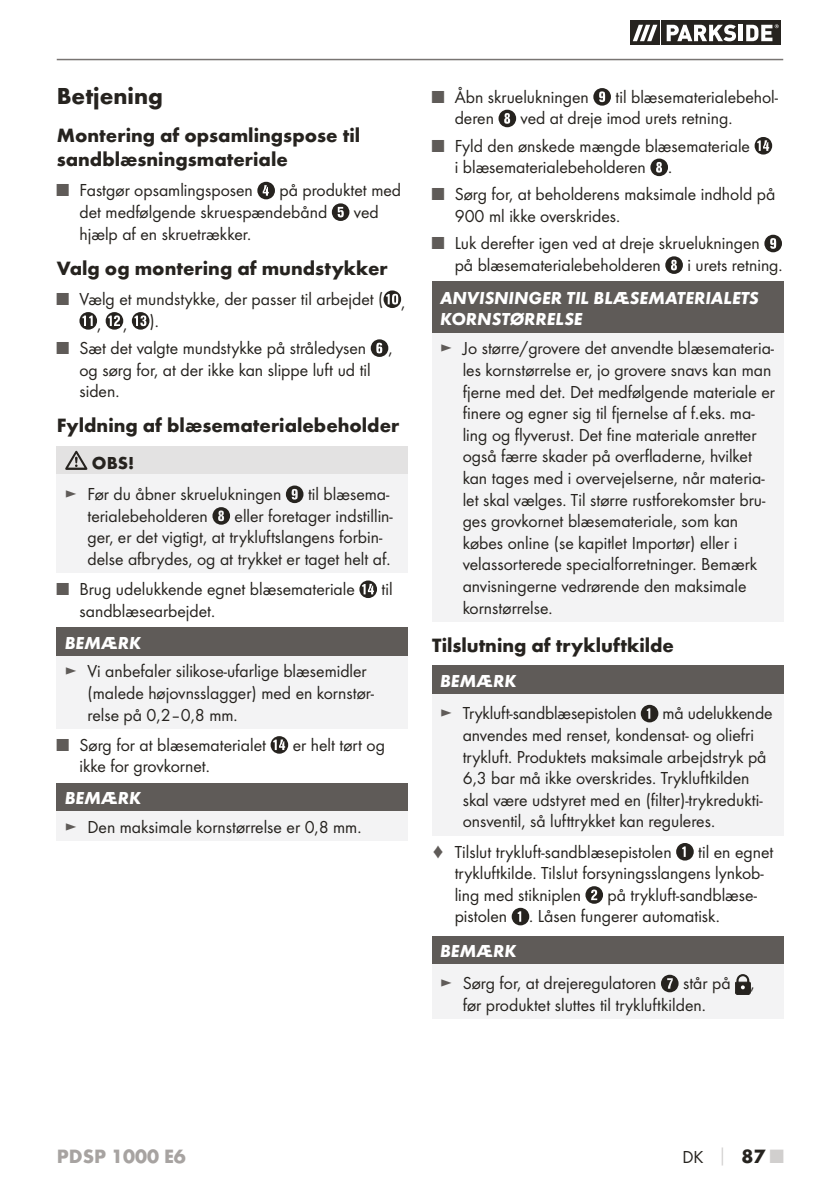
<style>
.page{position:relative;width:840px;height:1191px;background:#fff}
.page>*{position:absolute;margin:0;border:0;box-sizing:border-box;transform-origin:0 0}
.t1{font:700 24px "Futura";color:#26231f}
.t2{font:700 20px/24px "Futura";color:#26231f}
.t3{font:700 20px "Futura";color:#a7a3a1}
.t4{font:18px/21.6px "Futura Boo";color:#26231f}
.t5{font:italic 700 18px/21.6px "Futura";color:#fff}
.t6{font:700 18px "Futura";color:#26231f}
.s1{color:#5f5b58}
.s2{font-family:"Futura";font-weight:700;color:#d1cfce}
.s3{font-family:"Futura";font-weight:700;font-size:20px}
.s4{font-family:"Futura";font-weight:700;font-size:20px;color:#d1cfce}
</style>
<div class="page">
<hr style="left:57px;top:59px;width:725px;height:1px;background:#787472">
<div style="left:630px;top:21px;width:29px;height:24px;background:#26231f"></div>
<div style="left:661px;top:21px;width:119px;height:24px;background:#26231f"></div>
<svg style="left:633px;top:25px;width:24px;height:16px"></svg>
<svg style="left:666px;top:25px;width:69px;height:16px"></svg>
<hr style="left:738px;top:25px;width:4px;height:16px;background:#fff">
<svg style="left:746px;top:24px;width:32px;height:17px"></svg>
<svg style="left:257px;top:182px;width:18px;height:17px"></svg>
<svg style="left:331px;top:203px;width:18px;height:18px"></svg>
<svg style="left:383px;top:290px;width:18px;height:18px"></svg>
<svg style="left:79px;top:312px;width:18px;height:18px"></svg>
<svg style="left:106px;top:312px;width:17px;height:18px"></svg>
<svg style="left:132px;top:312px;width:17px;height:18px"></svg>
<svg style="left:370px;top:339px;width:18px;height:18px"></svg>
<div style="left:57px;top:446px;width:351px;height:28px;background:#e3e2e2"></div>
<div style="left:57px;top:474px;width:351px;height:99px;background:#f3f3f4"></div>
<svg style="left:65px;top:451px;width:22px;height:19px"></svg>
<svg style="left:286px;top:485px;width:17px;height:18px"></svg>
<svg style="left:212px;top:507px;width:18px;height:18px"></svg>
<svg style="left:359px;top:580px;width:18px;height:18px"></svg>
<div style="left:57px;top:627px;width:351px;height:29px;background:#5f5b58"></div>
<div style="left:57px;top:656px;width:351px;height:72px;background:#f3f3f4"></div>
<svg style="left:270px;top:736px;width:18px;height:17px"></svg>
<div style="left:57px;top:783px;width:351px;height:28px;background:#5f5b58"></div>
<div style="left:57px;top:811px;width:351px;height:30px;background:#f3f3f4"></div>
<svg style="left:593px;top:88px;width:17px;height:18px"></svg>
<svg style="left:498px;top:110px;width:18px;height:17px"></svg>
<svg style="left:754px;top:137px;width:17px;height:17px"></svg>
<svg style="left:650px;top:159px;width:17px;height:17px"></svg>
<svg style="left:764px;top:235px;width:17px;height:17px"></svg>
<svg style="left:665px;top:256px;width:17px;height:18px"></svg>
<div style="left:432px;top:282px;width:350px;height:51px;background:#5f5b58"></div>
<div style="left:432px;top:333px;width:350px;height:288px;background:#f3f3f4"></div>
<div style="left:432px;top:665px;width:350px;height:29px;background:#5f5b58"></div>
<div style="left:432px;top:694px;width:350px;height:141px;background:#f3f3f4"></div>
<svg style="left:640px;top:705px;width:18px;height:17px"></svg>
<svg style="left:676px;top:843px;width:17px;height:17px"></svg>
<svg style="left:585px;top:886px;width:17px;height:17px"></svg>
<svg style="left:511px;top:907px;width:18px;height:18px"></svg>
<div style="left:432px;top:936px;width:350px;height:28px;background:#5f5b58"></div>
<div style="left:432px;top:964px;width:350px;height:55px;background:#f3f3f4"></div>
<svg style="left:661px;top:974px;width:17px;height:18px"></svg>
<svg style="left:735px;top:974px;width:15px;height:20px"></svg>
<div style="left:738px;top:983px;width:8px;height:8px;border:2px solid #26231f;border-radius:50%"></div>
<h1 class="t1" style="left:57px;top:86px;width:108px">Betjening</h1>
<p class="t2" style="left:57px;top:125px;width:305px">Montering af opsamlingspose til sandblæsningsmateriale</p>
<p class="t4" style="left:57px;top:180px;width:197px"><span class="s1">■</span> Fastgør opsamlingsposen</p>
<p class="t4" style="left:79px;top:180px;width:323px;text-indent:200px">på produktet med det medfølgende skruespændebånd</p>
<p class="t4" style="left:354px;top:202px;width:26px">ved</p>
<p class="t4" style="left:79px;top:224px;width:173px">hjælp af en skruetrækker.</p>
<p class="t2" style="left:57px;top:257px;width:332px">Valg og montering af mundstykker</p>
<p class="t4" style="left:97px;top:288px;width:309px;line-height:23px;text-indent:-40px"><span class="s1">■</span> Vælg et mundstykke, der passer til arbejdet ( , , , ).</p>
<p class="t4" style="left:79px;top:338px;width:314px;text-indent:-23px"><span class="s1">■</span> Sæt det valgte mundstykke på stråledysen , og sørg for, at der ikke kan slippe luft ud til siden.</p>
<p class="t2" style="left:57px;top:415px;width:344px">Fyldning af blæsematerialebeholder</p>
<p class="t6" style="left:92px;top:455px;width:44px">OBS!</p>
<p class="t4" style="left:65px;top:484px;width:218px"><span class="s1">►</span> Før du åbner skruelukningen</p>
<p class="t4" style="left:308px;top:484px;width:83px">til blæsema-</p>
<p class="t4" style="left:87px;top:506px;width:122px">terialebeholderen</p>
<p class="t4" style="left:87px;top:506px;width:307px;text-indent:147px">eller foretager indstillin&shy;ger, er det vigtigt, at trykluftslangens forbin&shy;delse afbrydes, og at trykket er taget helt af.</p>
<p class="t4" style="left:57px;top:579px;width:299px"><span class="s1">■</span> Brug udelukkende egnet blæsemateriale</p>
<p class="t4" style="left:381px;top:579px;width:13px">til</p>
<p class="t4" style="left:79px;top:600px;width:137px">sandblæsearbejdet.</p>
<p class="t5" style="left:65px;top:634px;width:78px">BEMÆRK</p>
<p class="t4" style="left:87px;top:661px;width:288px;text-indent:-23px"><span class="s1">►</span> Vi anbefaler silikose-ufarlige blæsemidler (malede højovnsslagger) med en kornstør&shy;relse på 0,2–0,8 mm.</p>
<p class="t4" style="left:57px;top:734px;width:211px"><span class="s1">■</span> Sørg for at blæsematerialet</p>
<p class="t4" style="left:292px;top:734px;width:94px">er helt tørt og</p>
<p class="t4" style="left:79px;top:756px;width:132px">ikke for grovkornet.</p>
<p class="t5" style="left:65px;top:790px;width:78px">BEMÆRK</p>
<p class="t4" style="left:65px;top:817px;width:298px"><span class="s1">►</span> Den maksimale kornstørrelse er 0,8 mm.</p>
<p class="t4" style="left:432px;top:87px;width:158px"><span class="s1">■</span> Åbn skruelukningen</p>
<p class="t4" style="left:615px;top:87px;width:164px">til blæsematerialebehol-</p>
<p class="t4" style="left:454px;top:108px;width:41px">deren</p>
<p class="t4" style="left:520px;top:108px;width:213px">ved at dreje imod urets retning.</p>
<p class="t4" style="left:454px;top:136px;width:297px;text-indent:-23px"><span class="s1">■</span> Fyld den ønskede mængde blæsemateriale i blæsematerialebeholderen .</p>
<p class="t4" style="left:454px;top:184px;width:322px;text-indent:-23px"><span class="s1">■</span> Sørg for, at beholderens maksimale indhold på<br>900 ml ikke overskrides.</p>
<p class="t4" style="left:454px;top:233px;width:306px;text-indent:-23px"><span class="s1">■</span> Luk derefter igen ved at dreje skruelukningen på blæsematerialebeholderen</p>
<p class="t4" style="left:687px;top:255px;width:97px">i urets retning.</p>
<p class="t5" style="left:440px;top:289px;width:320px">ANVISNINGER TIL BLÆSEMATERIALETS<br>KORNSTØRRELSE</p>
<p class="t4" style="left:462px;top:338px;width:313px;text-indent:-23px"><span class="s1">►</span> Jo større/grovere det anvendte blæsemateria&shy;les kornstørrelse er, jo grovere snavs kan man fjerne med det. Det medfølgende materiale er finere og egner sig til fjernelse af f.eks. ma&shy;ling og flyverust. Det fine materiale anretter også færre skader på overfladerne, hvilket kan tages med i overvejelserne, når materia&shy;let skal vælges. Til større rustforekomster bru&shy;ges grovkornet blæsemateriale, som kan købes online (se kapitlet Importør) eller i velassorterede specialforretninger. Bemærk anvisningerne vedrørende den maksimale kornstørrelse.</p>
<p class="t2" style="left:432px;top:634px;width:243px">Tilslutning af trykluftkilde</p>
<p class="t5" style="left:440px;top:672px;width:78px">BEMÆRK</p>
<p class="t4" style="left:440px;top:703px;width:198px"><span class="s1">►</span> Trykluft-sandblæsepistolen</p>
<p class="t4" style="left:462px;top:703px;width:311px;text-indent:200px">må udelukkende anvendes med renset, kondensat- og oliefri trykluft. Produktets maksimale arbejdstryk på 6,3 bar må ikke overskrides. Trykluftkilden skal være udstyret med en (filter)-trykredukti&shy;onsventil, så lufttrykket kan reguleres.</p>
<p class="t4" style="left:432px;top:841px;width:241px"><span class="s1">♦</span> Tilslut trykluft-sandblæsepistolen</p>
<p class="t4" style="left:454px;top:841px;width:320px;text-indent:243px">til en egnet trykluftkilde. Tilslut forsyningsslangens lynkob&shy;ling med stikniplen</p>
<p class="t4" style="left:454px;top:884px;width:303px;text-indent:153px">på trykluft-sandblæse&shy;pistolen . Låsen fungerer automatisk.</p>
<p class="t5" style="left:440px;top:942px;width:78px">BEMÆRK</p>
<p class="t4" style="left:440px;top:973px;width:218px"><span class="s1">►</span> Sørg for, at drejeregulatoren</p>
<p class="t4" style="left:462px;top:973px;width:293px;text-indent:220px">står på , før produktet sluttes til trykluftkilden.</p>
<p class="t3" style="left:57px;top:1147px;width:131px">PDSP 1000 E6</p>
<p class="t4" style="left:682px;top:1146px;width:102px">DK <span class="s2">│</span> <span class="s3">87</span> <span class="s4">■</span></p>
</div>
